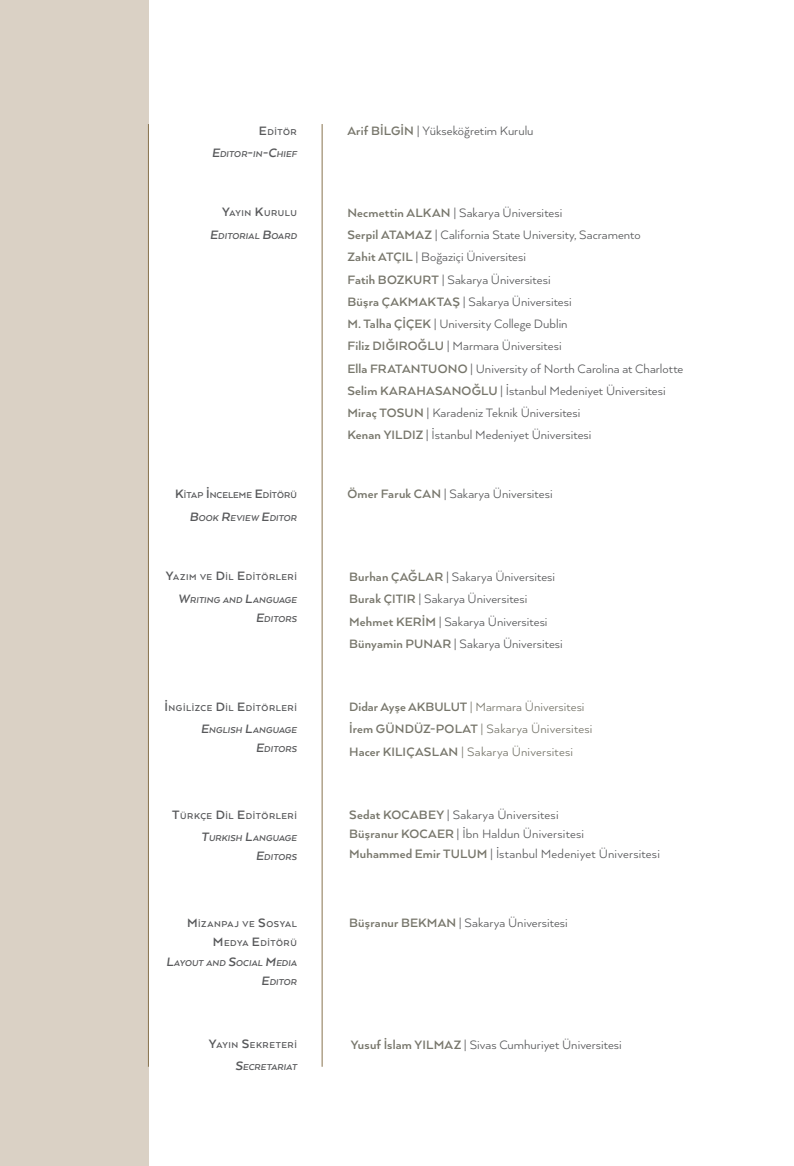
<style>
.page{position:relative;width:794px;height:1166px;background:#fff}
.page>*{position:absolute;margin:0;border:0;box-sizing:border-box;transform-origin:0 0}
.TR_Jenerik_Metin{font:14px "Arquitecta";letter-spacing:.005em;color:#57585a}
.TR_Jenerik_Metin-2{font:14px "Arquitecta";letter-spacing:.01em;color:#77766b}
.TR_Jenerik_Başlık{font:700 9.8px/19.2px "Arquitecta";letter-spacing:.055em;color:#57585a;text-align:right}
.EN_Jenerik_Başlık{font:italic 700 9.8px/19.2px "Arquitecta";letter-spacing:.01em;color:#57585a;text-align:right}
.EN_Jenerik_Başlık-2{font:700 9.8px "Arquitecta";letter-spacing:.01em;color:#57585a}
.s1{font-size:14px}
.s2{font-style:italic;font-size:14px}
.s3{font-style:italic}
.s4{font-weight:700;color:#77766b}
.s5{font-weight:700}
</style>
<div class="page">
<div style="left:0;top:0;width:149px;height:1166px;background:#dad1c5"></div>
<hr style="left:322px;top:124px;width:1px;height:943px;background:#89744f">
<hr style="left:148px;top:124px;width:1px;height:943px;background:#89744f">
<p class="TR_Jenerik_Başlık" style="left:259px;top:122px;width:39px"><span class="s1">E</span> DITÖR</p>
<p class="EN_Jenerik_Başlık" style="left:212px;top:144px;width:86px"><span class="s1">E</span>DITOR<span class="s1">-</span>IN<span class="s1">-C</span>HIEF</p>
<p class="TR_Jenerik_Başlık" style="left:222px;top:203px;width:76px"><span class="s1">Y</span>AYIN <span class="s1">K</span>URULU</p>
<p class="EN_Jenerik_Başlık" style="left:210px;top:226px;width:88px"><span class="s1">E</span>DITORIAL <span class="s1">B</span>OARD</p>
<p class="EN_Jenerik_Başlık-2" style="left:175px;top:489px;width:123px"><span class="s1">K</span>ITAP <span class="s1">İ</span>NCELEME <span class="s1">E</span> DITÖRÜ</p>
<p class="EN_Jenerik_Başlık" style="left:189px;top:508px;width:109px"><span class="s1">B</span>OOK <span class="s1">R</span>EVIEW <span class="s1">E</span>DITOR</p>
<p class="TR_Jenerik_Başlık" style="left:166px;top:567px;width:131px"><span class="s1">Y</span>AZIM VE <span class="s1">D</span>IL <span class="s1">E</span>DITÖRLERI</p>
<p class="EN_Jenerik_Başlık" style="left:178px;top:590px;width:120px"><span class="s1">W</span>RITING AND <span class="s1">L</span>ANGUAGE<br><span class="s1">E</span>DITORS</p>
<p class="TR_Jenerik_Başlık" style="left:164px;top:698px;width:133px"><span class="s1">İ</span>NGILIZCE <span class="s1">D</span>IL <span class="s1">E</span>DITÖRLERI</p>
<p class="EN_Jenerik_Başlık" style="left:201px;top:720px;width:98px"><span class="s1">E</span>NGLISH <span class="s1">L</span>ANGUAGE<br><span class="s1">E</span>DITORS</p>
<p class="TR_Jenerik_Başlık" style="left:172px;top:806px;width:125px"><span class="s1">T</span>ÜRKÇE <span class="s1">D</span>IL <span class="s1">E</span>DITÖRLERI</p>
<p class="EN_Jenerik_Başlık" style="left:201px;top:828px;width:97px"><span class="s1">T</span>URKISH <span class="s1">L</span>ANGUAGE<br><span class="s1">E</span>DITORS</p>
<p class="TR_Jenerik_Başlık" style="left:166px;top:914px;width:132px"><span class="s1">M</span> IZANPAJ VE <span class="s1">S</span>OSYAL<br><span class="s1">M</span> EDYA <span class="s1">E</span> DITÖRÜ<br><span class="s2">L</span><span class="s3">AYOUT AND</span> <span class="s2">S</span><span class="s3">OCIAL</span> <span class="s2">M</span><span class="s3">EDIA<br></span><span class="s2">E</span><span class="s3">DITOR</span></p>
<p class="TR_Jenerik_Başlık" style="left:209px;top:1035px;width:88px"><span class="s1">Y</span>AYIN <span class="s1">S</span>EKRETERI</p>
<p class="EN_Jenerik_Başlık" style="left:235px;top:1057px;width:63px"><span class="s1">S</span>ECRETARIAT</p>
<p class="TR_Jenerik_Metin" style="left:347px;top:122px;width:188px"><span class="s4">Arif BİLGİN</span> | Yükseköğretim Kurulu</p>
<p class="TR_Jenerik_Metin" style="left:347px;top:204px;width:216px"><span class="s4">Necmettin ALKAN</span> | Sakarya Üniversitesi</p>
<p class="TR_Jenerik_Metin" style="left:347px;top:226px;width:295px"><span class="s4">Serpil ATAMAZ</span> | California State University, Sacramento</p>
<p class="TR_Jenerik_Metin" style="left:347px;top:248px;width:180px"><span class="s4">Zahit ATÇIL</span> | Boğaziçi Üniversitesi</p>
<p class="TR_Jenerik_Metin" style="left:347px;top:271px;width:205px"><span class="s4">Fatih BOZKURT</span> | Sakarya Üniversitesi</p>
<p class="TR_Jenerik_Metin" style="left:347px;top:293px;width:226px"><span class="s4">Büşra ÇAKMAKTAŞ</span> | Sakarya Üniversitesi</p>
<p class="TR_Jenerik_Metin" style="left:347px;top:315px;width:222px"><span class="s4">M. Talha ÇİÇEK</span> | University College Dublin</p>
<p class="TR_Jenerik_Metin" style="left:347px;top:337px;width:216px"><span class="s4">Filiz DIĞIROĞLU</span> | Marmara Üniversitesi</p>
<p class="TR_Jenerik_Metin" style="left:347px;top:360px;width:337px"><span class="s4">Ella FRATANTUONO</span> | University of North Carolina at Charlotte</p>
<p class="TR_Jenerik_Metin" style="left:347px;top:382px;width:320px"><span class="s4">Selim KARAHASANOĞLU</span> | İstanbul Medeniyet Üniversitesi</p>
<p class="TR_Jenerik_Metin" style="left:347px;top:404px;width:234px"><span class="s4">Miraç TOSUN</span> | Karadeniz Teknik Üniversitesi</p>
<p class="TR_Jenerik_Metin" style="left:347px;top:426px;width:245px"><span class="s4">Kenan YILDIZ</span> | İstanbul Medeniyet Üniversitesi</p>
<p class="TR_Jenerik_Metin" style="left:347px;top:485px;width:207px"><span class="s4">Ömer Faruk CAN</span> | Sakarya Üniversitesi</p>
<p class="TR_Jenerik_Metin" style="left:349px;top:568px;width:207px"><span class="s4">Burhan ÇAĞLAR</span> | Sakarya Üniversitesi</p>
<p class="TR_Jenerik_Metin" style="left:349px;top:590px;width:180px"><span class="s4">Burak ÇITIR</span> | Sakarya Üniversitesi</p>
<p class="TR_Jenerik_Metin" style="left:349px;top:612px;width:200px"><span class="s4">Mehmet KERİM</span> | Sakarya Üniversitesi</p>
<p class="TR_Jenerik_Metin" style="left:349px;top:635px;width:215px"><span class="s4">Bünyamin PUNAR</span> | Sakarya Üniversitesi</p>
<p class="TR_Jenerik_Metin-2" style="left:349px;top:698px;width:237px"><span class="s5">Didar Ayşe AKBULUT</span> | Marmara Üniversitesi</p>
<p class="TR_Jenerik_Metin-2" style="left:349px;top:720px;width:245px"><span class="s5">İrem GÜNDÜZ-POLAT</span> | Sakarya Üniversitesi</p>
<p class="TR_Jenerik_Metin-2" style="left:349px;top:743px;width:225px"><span class="s5">Hacer KILIÇASLAN</span> | Sakarya Üniversitesi</p>
<p class="TR_Jenerik_Metin" style="left:349px;top:805px;width:211px"><span class="s4">Sedat KOCABEY</span> | Sakarya Üniversitesi</p>
<p class="TR_Jenerik_Metin" style="left:349px;top:825px;width:236px"><span class="s4">Büşranur KOCAER</span> | İbn Haldun Üniversitesi</p>
<p class="TR_Jenerik_Metin" style="left:349px;top:845px;width:312px"><span class="s4">Muhammed Emir TULUM</span> | İstanbul Medeniyet Üniversitesi</p>
<p class="TR_Jenerik_Metin" style="left:349px;top:914px;width:220px"><span class="s4">Büşranur BEKMAN</span> | Sakarya Üniversitesi</p>
<p class="TR_Jenerik_Metin" style="left:351px;top:1036px;width:272px"><span class="s4">Yusuf İslam YILMAZ</span> | Sivas Cumhuriyet Üniversitesi</p>
</div>
